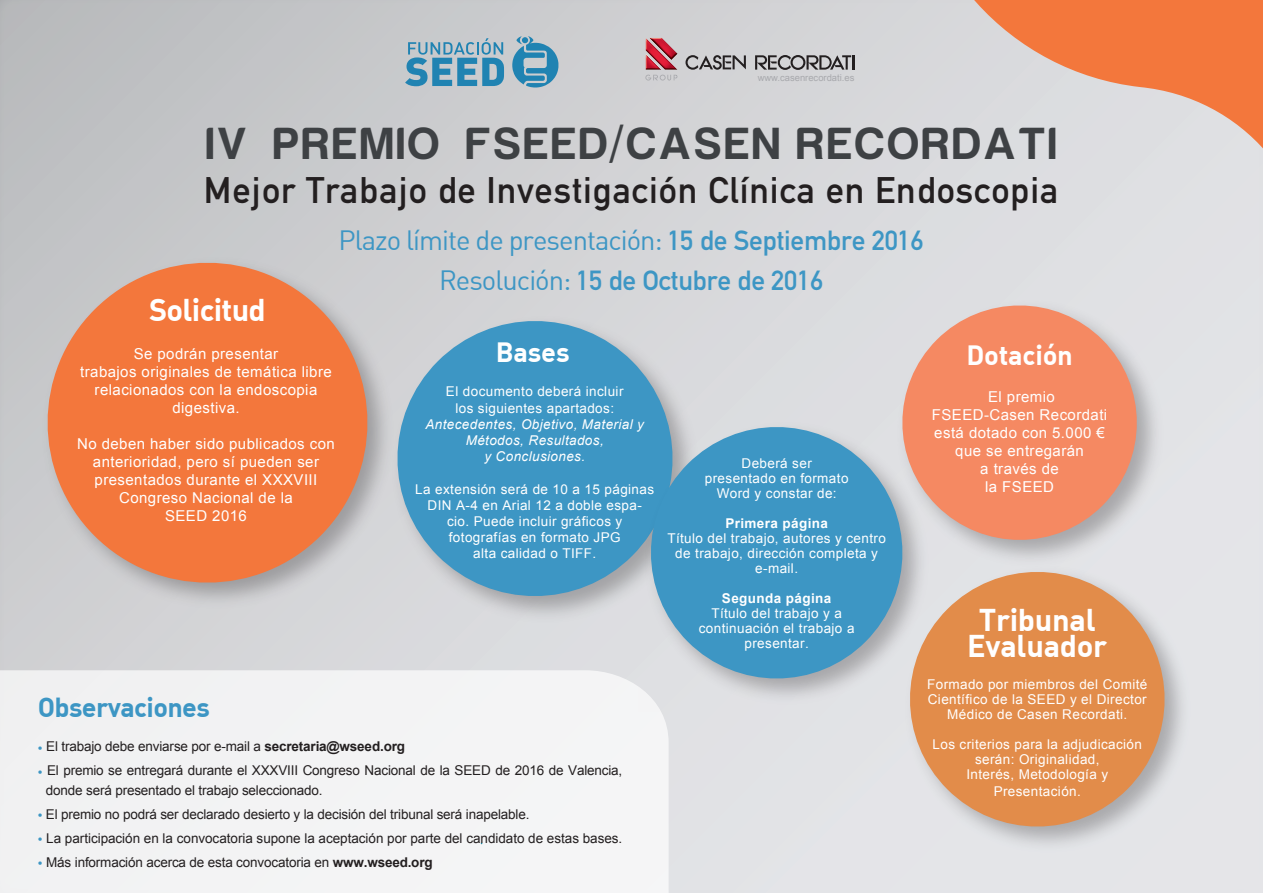
<style>
.page{position:relative;width:1263px;height:893px;background:#fff}
.page>*{position:absolute;margin:0;border:0;box-sizing:border-box;transform-origin:0 0}
.t1{font:700 46.05px "Harabara Mais Bold Harabara Mais";letter-spacing:.04em;color:#3e4144}
.t2{font:36.45px "DIN Mittelschrift Std";letter-spacing:.025em;color:#231f20}
.t3{font:700 30.75px/25.2px "DIN Alternate";letter-spacing:-.01em;color:#fff;text-align:center}
.t4{font:27.3px "DIN Alternate";letter-spacing:-.035em;color:#3d96c4}
.t5{font:27.3px "DIN Mittelschrift Std";letter-spacing:-.005em;color:#3d96c4}
.t6{font:700 27.3px "DIN Alternate";letter-spacing:-.01em;color:#fff}
.t7{font:700 27px "DIN Alternate";letter-spacing:-.025em;color:#3d96c4}
.t8{font:15px/18px "Arial";letter-spacing:.03em;color:#fff;text-align:center}
.t9{font:13.5px/15px "Arial";letter-spacing:.03em;color:#fff;text-align:center}
.t10{font:13.5px/19.5px "Arial";letter-spacing:-.015em;color:#231f20}
.t11{font:italic 13.5px/16.2px "Arial";letter-spacing:.03em;color:#fff;text-align:center}
.t12{font:700 13.5px "Arial";letter-spacing:.03em;color:#fff}
.t13{font:9.45px "Arial";color:#a8a9ad}
.s1{font-family:"DIN Mittelschrift Std"}
.s2{font-family:"DIN Alternate"}
.s3{color:#3d96c4}
.s4{font-weight:700}
</style>
<div class="page">
<div style="left:0;top:0;width:1263px;height:893px;background:linear-gradient(to right,#c0c1c3,#eaeaed)"></div>
<div style="left:0;top:670px;width:669px;height:223px;background:#f3f3f4"></div>
<svg style="left:755px;top:55px;width:99px;height:15px"></svg>
<img style="left:646px;top:38px;width:31px;height:32px">
<svg style="left:645px;top:75px;width:32px;height:6px"></svg>
<svg style="left:685px;top:55px;width:61px;height:15px"></svg>
<svg style="left:512px;top:36px;width:46px;height:51px;background:#6fa4bf"></svg>
<svg style="left:405px;top:38px;width:99px;height:48px;background:#7ba9c0"></svg>
<div style="left:898px;top:560px;width:300px;height:300px;background:#e4e5e8"></div>
<svg style="left:897px;top:559px;width:280px;height:280px;background:#dea274"></svg>
<img style="left:890px;top:293px;width:280px;height:280px">
<svg style="left:891px;top:294px;width:257px;height:257px;background:#e4a893"></svg>
<div style="left:36px;top:251px;width:365px;height:365px;background:#d2d2d4"></div>
<svg style="left:32px;top:247px;width:351px;height:351px;background:#e3926d"></svg>
<div style="left:385px;top:309px;width:320px;height:320px;background:#d9dadd"></div>
<svg style="left:384px;top:308px;width:302px;height:301px;background:#6ba8c8"></svg>
<img style="left:639px;top:464px;width:297px;height:248px">
<svg style="left:639px;top:415px;width:276px;height:276px;background:#6aa8c8"></svg>
<svg style="left:910px;top:0;width:353px;height:464px;background:#e4bfb2"></svg>
<p class="t13" style="left:758px;top:71px;width:98px">www.casenrecordati.es</p>
<h1 class="t1" style="left:205px;top:117px;width:853px">IV PREMIO FSEED/CASEN RECORDATI</h1>
<h2 class="t2" style="left:204px;top:169px;width:856px">Mejor Trabajo de Investigación Clínica en Endoscopia</h2>
<h3 class="t4" style="left:339px;top:223px;width:587px">Plazo límite de presentación: <span class="s1">15 de Septiembre 2016</span></h3>
<h3 class="t5" style="left:439px;top:264px;width:386px"><span class="s2">Resolución:</span> 15 de Octubre de 2016</h3>
<h3 class="t3" style="left:149px;top:296px;width:118px">Solicitud</h3>
<p class="t8" style="left:80px;top:345px;width:253px">Se podrán presentar<br>trabajos originales de temática libre relacionados con la endoscopia digestiva.</p>
<p class="t8" style="left:77px;top:435px;width:259px">No deben haber sido publicados con anterioridad, pero sí pueden ser presentados durante el XXXVIII<br>Congreso Nacional de la<br>SEED 2016</p>
<h3 class="t6" style="left:496px;top:335px;width:75px">Bases</h3>
<p class="t9" style="left:446px;top:384px;width:179px;line-height:16.2px">El documento deberá incluir los siguientes apartados:</p>
<p class="t11" style="left:425px;top:416px;width:220px">Antecedentes, Objetivo, Material y<br>Métodos, Resultados,<br>y Conclusiones.</p>
<p class="t9" style="left:415px;top:481px;width:240px;line-height:16.2px">La extensión será de 10 a 15 páginas<br>DIN A-4 en Arial 12 a doble espa&shy;cio. Puede incluir gráficos y fotografías en formato JPG<br>alta calidad o TIFF.</p>
<p class="t9" style="left:705px;top:455px;width:145px">Deberá ser presentado en formato<br>Word y constar de:</p>
<p class="t12" style="left:725px;top:514px;width:104px">Primera página</p>
<p class="t9" style="left:667px;top:530px;width:220px">Título del trabajo, autores y centro de trabajo, dirección completa y e-mail.</p>
<p class="t12" style="left:722px;top:589px;width:111px">Segunda página</p>
<p class="t9" style="left:699px;top:605px;width:157px">Título del trabajo y a continuación el trabajo a presentar.</p>
<h3 class="t7" style="left:38px;top:689px;width:174px">Observaciones</h3>
<p class="t10" style="left:38px;top:737px;width:369px"><span class="s3">•</span> El trabajo debe enviarse por e-mail a <span class="s4">secretaria@wseed.org</span></p>
<p class="t10" style="left:46px;top:761px;width:578px;text-indent:-8px"><span class="s3">•</span> El premio se entregará durante el XXXVIII Congreso Nacional de la SEED de 2016 de Valencia, donde será presentado el trabajo seleccionado.</p>
<p class="t10" style="left:38px;top:804px;width:493px"><span class="s3">•</span> El premio no podrá ser declarado desierto y la decisión del tribunal será inapelable.</p>
<p class="t10" style="left:38px;top:828px;width:586px"><span class="s3">•</span> La participación en la convocatoria supone la aceptación por parte del candidato de estas bases.</p>
<p class="t10" style="left:38px;top:852px;width:396px"><span class="s3">•</span> Más información acerca de esta convocatoria en <span class="s4">www.wseed.org</span></p>
<h3 class="t6" style="left:966px;top:337px;width:108px">Dotación</h3>
<p class="t8" style="left:932px;top:388px;width:177px">El premio<br>FSEED-Casen Recordati está dotado con 5.000 € que se entregarán<br>a través de<br>la FSEED</p>
<h3 class="t3" style="left:967px;top:606px;width:142px">Tribunal<br>Evaluador</h3>
<p class="t9" style="left:927px;top:677px;width:222px">Formado por miembros del Comité<br>Científico de la SEED y el Director<br>Médico de Casen Recordati.</p>
<p class="t9" style="left:932px;top:737px;width:211px;line-height:15.5px">Los criterios para la adjudicación serán: Originalidad,<br>Interés, Metodología y<br>Presentación.</p>
</div>
